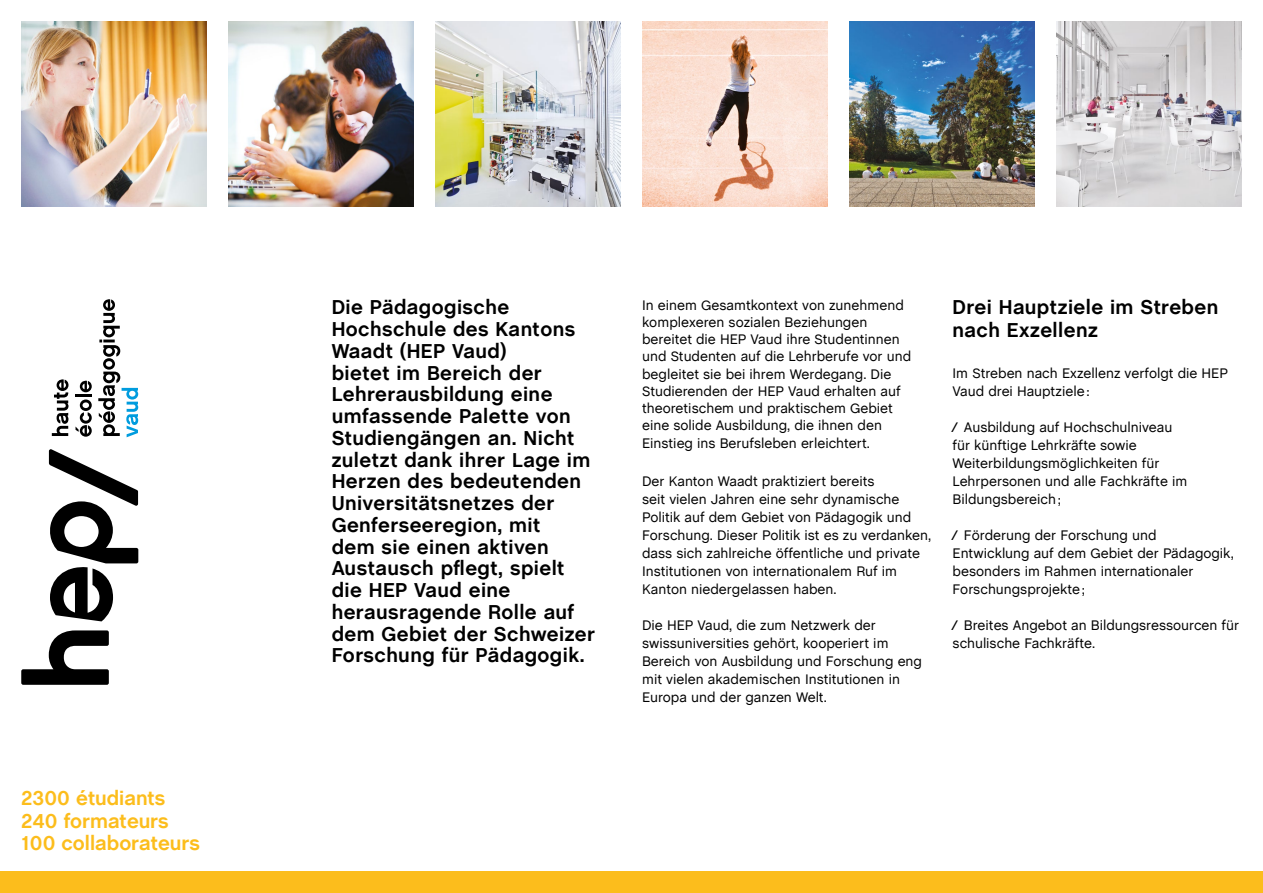
<style>
.page{position:relative;width:1263px;height:893px;background:#fff}
.page>*{position:absolute;margin:0;border:0;box-sizing:border-box;transform-origin:0 0}
.t1{font:700 20.25px/21.8px "Chalet Book TT";letter-spacing:.02em;color:#000}
.t2{font:700 20.25px/22.5px "Chalet Book TT";color:#fcbd1c}
.t3{font:13.95px/18px "Chalet Book TT";color:#000}
.s1{font-weight:700}
</style>
<div class="page">
<div style="left:0;top:872px;width:1263px;height:21px;background:#fcbd1c"></div>
<svg style="left:52px;top:379px;width:17px;height:57px"></svg>
<svg style="left:76px;top:399px;width:16px;height:38px"></svg>
<hr style="left:75px;top:394px;width:16px;height:3px;background:#000">
<svg style="left:80px;top:380px;width:12px;height:12px"></svg>
<svg style="left:98px;top:299px;width:40px;height:138px"></svg>
<svg style="left:21px;top:630px;width:88px;height:55px"></svg>
<svg style="left:48px;top:449px;width:90px;height:172px"></svg>
<img style="left:21px;top:21px;width:186px;height:186px">
<img style="left:435px;top:21px;width:186px;height:186px">
<img style="left:1056px;top:21px;width:186px;height:186px">
<img style="left:849px;top:21px;width:186px;height:186px">
<img style="left:642px;top:21px;width:186px;height:186px">
<img style="left:228px;top:21px;width:186px;height:186px">
<h1 class="t2" style="left:21px;top:787px;width:180px">2300 étudiants<br>240 formateurs<br>100 collaborateurs</h1>
<p class="t1" style="left:332px;top:296px;width:265px">Die Pädagogische<br>Hochschule des Kantons<br>Waadt (HEP Vaud)<br>bietet im Bereich der<br>Lehrerausbildung eine umfassende Palette von<br>Studiengängen an. Nicht zuletzt dank ihrer Lage im<br>Herzen des bedeutenden<br>Universitätsnetzes der<br>Genferseeregion, mit<br>dem sie einen aktiven<br>Austausch pflegt, spielt die HEP Vaud eine herausragende Rolle auf dem Gebiet der Schweizer<br>Forschung für Pädagogik.</p>
<p class="t3" style="left:642px;top:296px;width:271px;line-height:17.2px">In einem Gesamtkontext von zunehmend komplexeren sozialen Beziehungen bereitet die HEP Vaud ihre Studentinnen und Studenten auf die Lehrberufe vor und begleitet sie bei ihrem Werdegang. Die Studierenden der HEP Vaud erhalten auf theoretischem und praktischem Gebiet eine solide Ausbildung, die ihnen den Einstieg ins Berufsleben erleichtert.</p>
<p class="t3" style="left:642px;top:472px;width:291px">Der Kanton Waadt praktiziert bereits<br>seit vielen Jahren eine sehr dynamische Politik auf dem Gebiet von Pädagogik und Forschung. Dieser Politik ist es zu verdanken, dass sich zahlreiche öffentliche und private Institutionen von internationalem Ruf im Kanton niedergelassen haben.</p>
<p class="t3" style="left:642px;top:616px;width:281px">Die HEP Vaud, die zum Netzwerk der swissuniversities gehört, kooperiert im Bereich von Ausbildung und Forschung eng mit vielen akademischen Institutionen in Europa und der ganzen Welt.</p>
<h1 class="t1" style="left:952px;top:296px;width:267px;line-height:22.5px">Drei Hauptziele im Streben nach Exzellenz</h1>
<p class="t3" style="left:952px;top:364px;width:277px">Im Streben nach Exzellenz verfolgt die HEP<br>Vaud drei Hauptziele:</p>
<p class="t3" style="left:952px;top:418px;width:236px"><span class="s1">⁄</span> Ausbildung auf Hochschulniveau für künftige Lehrkräfte sowie<br>Weiterbildungsmöglichkeiten für<br>Lehrpersonen und alle Fachkräfte im<br>Bildungsbereich;</p>
<p class="t3" style="left:952px;top:526px;width:283px"><span class="s1">⁄</span> Förderung der Forschung und Entwicklung auf dem Gebiet der Pädagogik, besonders im Rahmen internationaler Forschungsprojekte;</p>
<p class="t3" style="left:952px;top:616px;width:288px"><span class="s1">⁄</span> Breites Angebot an Bildungsressourcen für schulische Fachkräfte.</p>
</div>
